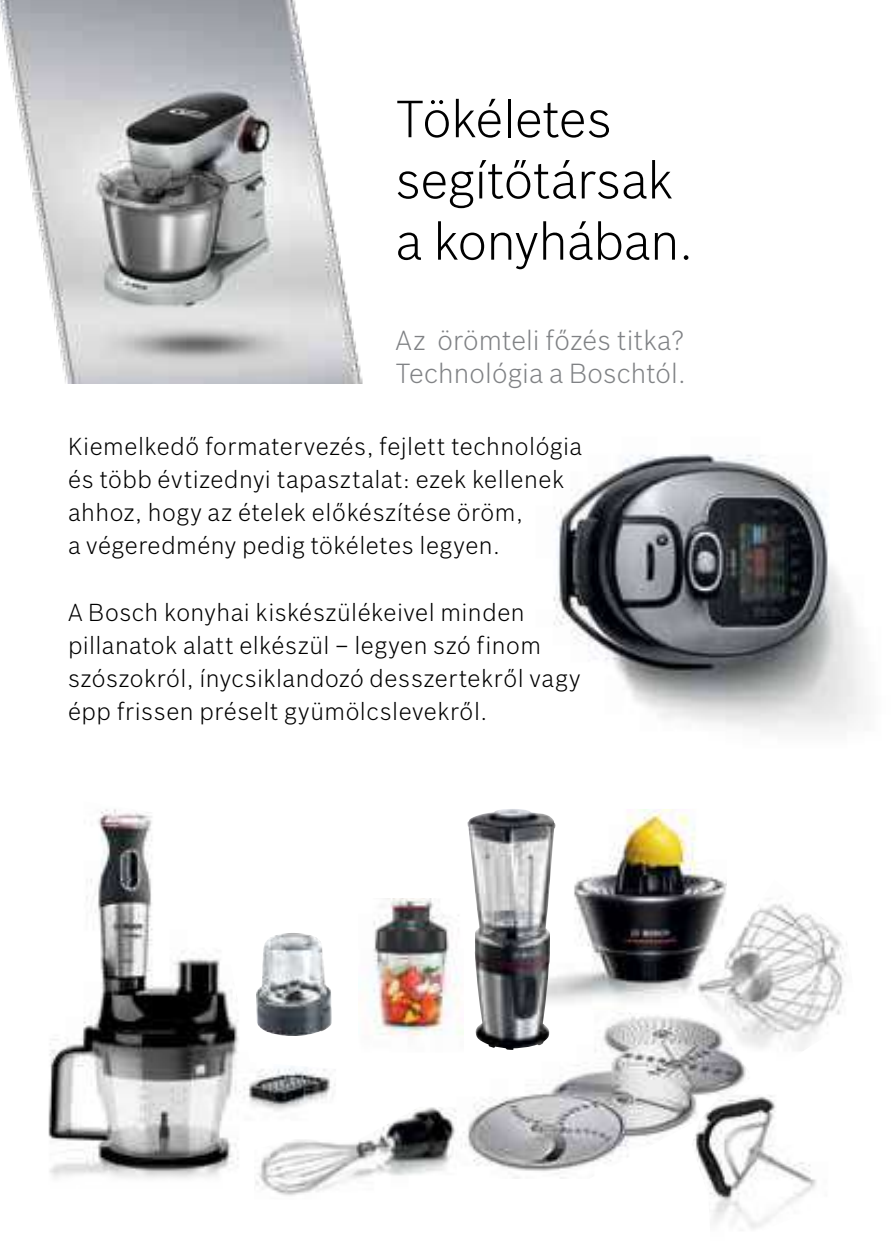
<style>
.page{position:relative;width:893px;height:1259px;background:#fff}
.page>*{position:absolute;margin:0;border:0;box-sizing:border-box;transform-origin:0 0}
.t1{font:300 51px/61.2px "Bosch Sans";letter-spacing:-.01em;color:#000}
.t2{font:300 27px/32.4px "Bosch Sans";letter-spacing:.005em;color:#808285}
.t3{font:300 24px/33px "Bosch Sans";letter-spacing:.02em;color:#000}
</style>
<div class="page">
<img style="left:553px;top:454px;width:310px;height:276px">
<img style="left:0;top:0;width:363px;height:383px">
<img style="left:461px;top:1012px;width:282px;height:166px">
<img style="left:556px;top:809px;width:164px;height:193px">
<img style="left:372px;top:898px;width:92px;height:162px">
<img style="left:48px;top:809px;width:288px;height:369px">
<img style="left:254px;top:1107px;width:203px;height:89px">
<img style="left:256px;top:933px;width:76px;height:103px">
<img style="left:467px;top:809px;width:89px;height:241px">
<img style="left:692px;top:880px;width:155px;height:201px">
<img style="left:692px;top:1094px;width:124px;height:135px">
<h1 class="t1" style="left:395px;top:87px;width:299px">Tökéletes segítőtársak a konyhában.</h1>
<p class="t2" style="left:395px;top:324px;width:292px">Az örömteli főzés titka?<br>Technológia a Boschtól.</p>
<p class="t3" style="left:68px;top:429px;width:515px">Kiemelkedő formatervezés, fejlett technológia és több évtizednyi tapasztalat: ezek kellenek ahhoz, hogy az ételek előkészítése öröm,<br>a végeredmény pedig tökéletes legyen.</p>
<p class="t3" style="left:68px;top:595px;width:514px">A Bosch konyhai kiskészülékeivel minden pillanatok alatt elkészül – legyen szó finom szószokról, ínycsiklandozó desszertekről vagy épp frissen préselt gyümölcslevekről.</p>
</div>
